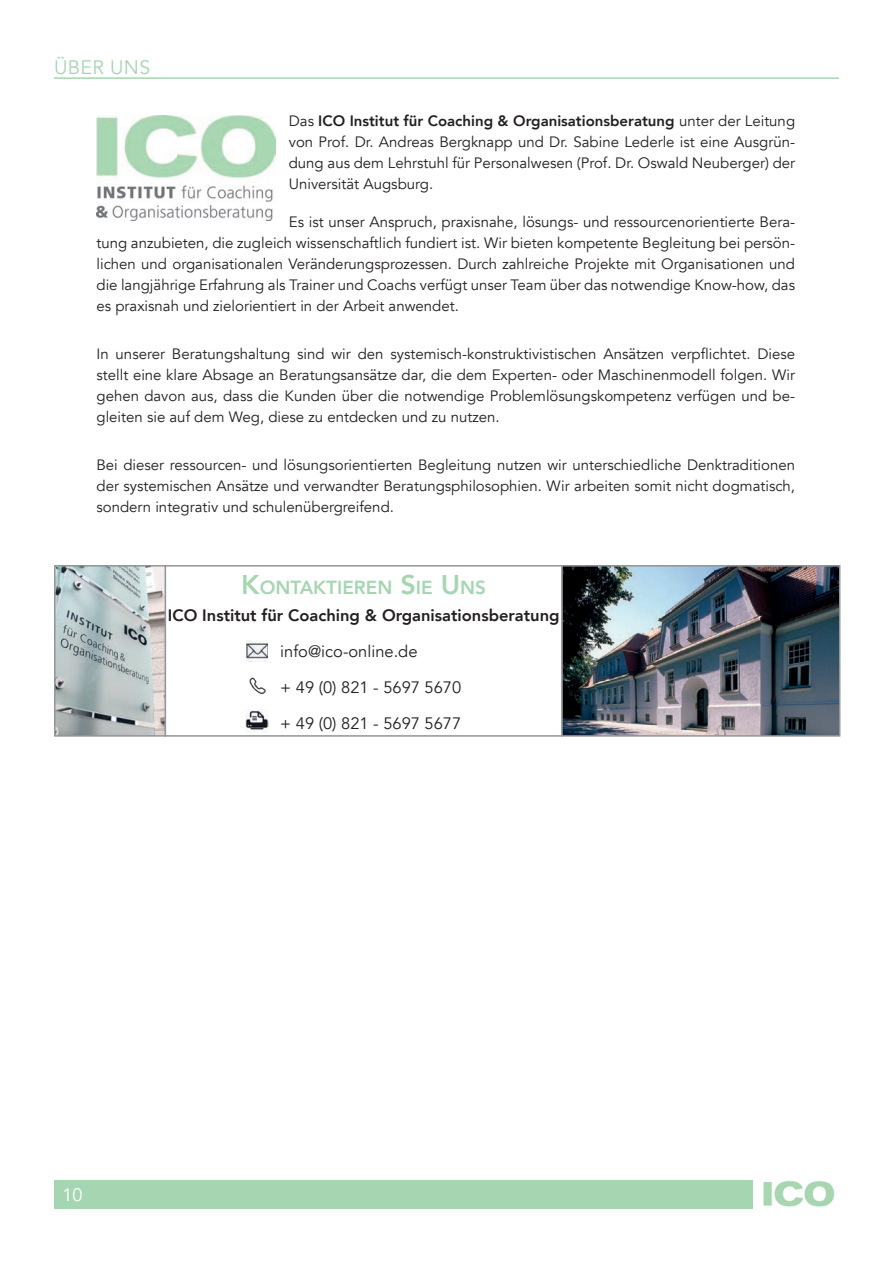
<style>
.page{position:relative;width:893px;height:1263px;background:#fff}
.page>*{position:absolute;margin:0;border:0;box-sizing:border-box;transform-origin:0 0}
.t1{font:19.5px "Avenir";letter-spacing:.02em;color:#a6d6b1}
.t2{font:800 18.9px "Avenir";color:#a6d6b1}
.t3{font:18px "Avenir";color:#fff}
.t4{font:16.5px/36px "Avenir";color:#231f20}
.t5{font:800 16.5px "Avenir";color:#231f20}
.t6{font:15px/21px "Avenir";color:#231f20;text-align:justify}
.s1{font-weight:800}
.s2{font-size:27px}
</style>
<div class="page">
<div style="left:54px;top:1180px;width:699px;height:29px;background:#a6d6b1"></div>
<img style="left:763px;top:1180px;width:72px;height:27px">
<hr style="left:54px;top:77px;width:785px;height:2px;background:#a6d6b1">
<img style="left:96px;top:116px;width:180px;height:104px">
<div style="left:165px;top:565px;width:398px;height:172px;border:2px solid #939598"></div>
<img style="left:246px;top:640px;width:22px;height:22px">
<img style="left:249px;top:677px;width:17px;height:17px">
<img style="left:246px;top:710px;width:23px;height:22px">
<img style="left:564px;top:568px;width:273px;height:166px">
<div style="left:561px;top:565px;width:279px;height:172px;border:2px solid #939598"></div>
<img style="left:57px;top:568px;width:106px;height:166px">
<div style="left:54px;top:565px;width:112px;height:172px;border:2px solid #939598"></div>
<h1 class="t1" style="left:54px;top:55px;width:98px">ÜBER UNS</h1>
<p class="t6" style="left:289px;top:111px;width:508px">Das <span class="s1">ICO Institut für Coaching &amp; Organisationsberatung</span> unter der Leitung von Prof. Dr. Andreas Bergknapp und Dr. Sabine Lederle ist eine Ausgrün&shy;dung aus dem Lehrstuhl für Personalwesen (Prof. Dr. Oswald Neuberger) der Universität Augsburg.</p>
<p class="t6" style="left:96px;top:211px;width:700px;text-indent:192px">Es ist unser Anspruch, praxisnahe, lösungs- und ressourcenorientierte Bera&shy;tung anzubieten, die zugleich wissenschaftlich fundiert ist. Wir bieten kompetente Begleitung bei persön&shy;lichen und organisationalen Veränderungsprozessen. Durch zahlreiche Projekte mit Organisationen und die langjährige Erfahrung als Trainer und Coachs verfügt unser Team über das notwendige Know-how, das es praxisnah und zielorientiert in der Arbeit anwendet.</p>
<p class="t6" style="left:96px;top:343px;width:700px">In unserer Beratungshaltung sind wir den systemisch-konstruktivistischen Ansätzen verpflichtet. Diese stellt eine klare Absage an Beratungsansätze dar, die dem Experten- oder Maschinenmodell folgen. Wir gehen davon aus, dass die Kunden über die notwendige Problemlösungskompetenz verfügen und be&shy;gleiten sie auf dem Weg, diese zu entdecken und zu nutzen.</p>
<p class="t6" style="left:96px;top:454px;width:700px">Bei dieser ressourcen- und lösungsorientierten Begleitung nutzen wir unterschiedliche Denktraditionen der systemischen Ansätze und verwandter Beratungsphilosophien. Wir arbeiten somit nicht dogmatisch, sondern integrativ und schulenübergreifend.</p>
<p class="t2" style="left:241px;top:572px;width:246px"><span class="s2">K</span>ONTAKTIEREN <span class="s2">S</span>IE <span class="s2">U</span>NS</p>
<p class="t5" style="left:168px;top:602px;width:393px">ICO Institut für Coaching &amp; Organisationsberatung</p>
<p class="t4" style="left:280px;top:633px;width:183px">info@ico-online.de<br>+ 49 (0) 821 - 5697 5670 + 49 (0) 821 - 5697 5677</p>
<p class="t3" style="left:62px;top:1183px;width:22px">10</p>
</div>
